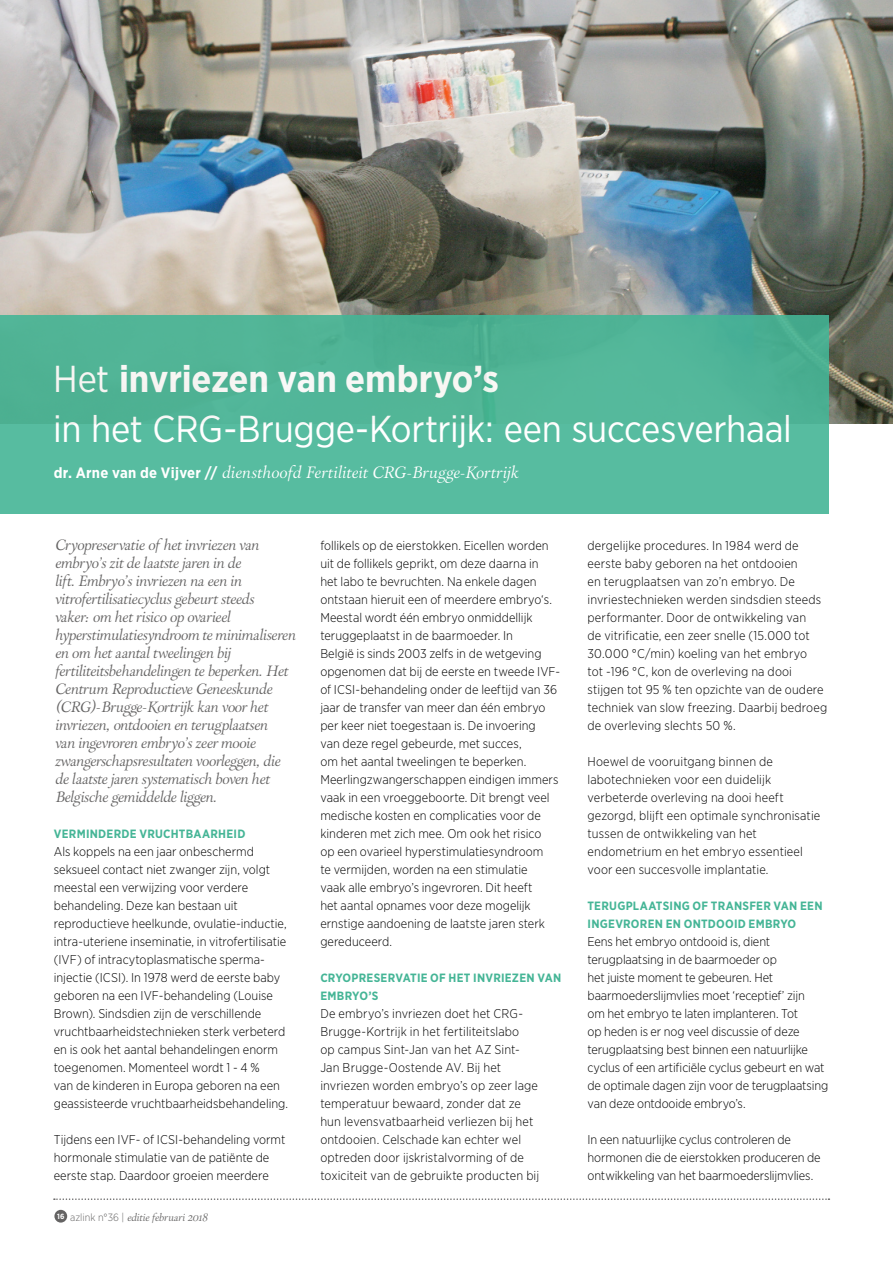
<style>
.page{position:relative;width:893px;height:1263px;background:#fff}
.page>*{position:absolute;margin:0;border:0;box-sizing:border-box;transform-origin:0 0}
.t1{font:37.5px/49.5px "Gotham Narrow";letter-spacing:-.01em;color:#fff}
.t2{font:300 16.5px "Park Lane";letter-spacing:.02em;color:#fff}
.t3{font:300 15px/18px "Park Lane";letter-spacing:-.01em;color:#646363}
.t4{font:300 12.75px/18px "Gotham Narrow";color:#000}
.t5{font:700 12px/18px "Gotham Narrow";letter-spacing:.02em;color:#45b596}
.t6{font:300 10.5px "Park Lane";color:#646363}
.s1{font-weight:700}
.s2{font-family:"Gotham Narrow";font-weight:700;font-size:15px}
.s3{font-family:"Gotham Narrow";font-weight:700;font-size:7.5px;color:#fff}
.s4{font-family:"Gotham Narrow"}
</style>
<div class="page">
<svg style="left:54px;top:1198px;width:775px;height:2px"></svg>
<div style="left:54px;top:1210px;width:13px;height:12px;background:#646363;border-radius:50%"></div>
<img style="left:0;top:0;width:893px;height:424px">
<div style="left:0;top:316px;width:829px;height:198px;background:#54b89b"></div>
<h1 class="t1" style="left:53px;top:354px;width:740px">Het <span class="s1">invriezen van embryo’s<br></span>in het CRG-Brugge-Kortrijk: een succesverhaal</h1>
<p class="t2" style="left:54px;top:464px;width:465px"><span class="s2">dr. Arne van de Vijver //</span> diensthoofd Fertiliteit CRG-Brugge-Kortrijk</p>
<p class="t3" style="left:54px;top:537px;width:242px">Cryopreservatie of het invriezen van embryo’s zit de laatste jaren in de<br>lift. Embryo’s invriezen na een in vitrofertilisatiecyclus gebeurt steeds<br>vaker: om het risico op ovarieel hyperstimulatiesyndroom te minimaliseren en om het aantal tweelingen bij fertiliteitsbehandelingen te beperken. Het Centrum Reproductieve Geneeskunde (CRG)-Brugge-Kortrijk kan voor het invriezen, ontdooien en terugplaatsen<br>van ingevroren embryo’s zeer mooie zwangerschapsresultaten voorleggen, die de laatste jaren systematisch boven het Belgische gemiddelde liggen.</p>
<p class="t5" style="left:54px;top:824px;width:193px">VERMINDERDE VRUCHTBAARHEID</p>
<p class="t4" style="left:54px;top:842px;width:236px">Als koppels na een jaar onbeschermd seksueel contact niet zwanger zijn, volgt meestal een verwijzing voor verdere behandeling. Deze kan bestaan uit reproductieve heelkunde, ovulatie-inductie, intra-uteriene inseminatie, in vitrofertilisatie (IVF) of intracytoplasmatische sperma&shy;injectie (ICSI). In 1978 werd de eerste baby geboren na een IVF-behandeling (Louise Brown). Sindsdien zijn de verschillende vruchtbaarheidstechnieken sterk verbeterd en is ook het aantal behandelingen enorm toegenomen. Momenteel wordt 1 - 4 %<br>van de kinderen in Europa geboren na een geassisteerde vruchtbaarheidsbehandeling.</p>
<p class="t4" style="left:54px;top:1130px;width:233px">Tijdens een IVF- of ICSI-behandeling vormt hormonale stimulatie van de patiënte de eerste stap. Daardoor groeien meerdere</p>
<p class="t6" style="left:57px;top:1212px;width:151px"><span class="s3">16</span> <span class="s4">azlink n°36 |</span> editie februari 2018</p>
<p class="t4" style="left:320px;top:536px;width:241px">follikels op de eierstokken. Eicellen worden uit de follikels geprikt, om deze daarna in<br>het labo te bevruchten. Na enkele dagen ontstaan hieruit een of meerdere embryo‘s.<br>Meestal wordt één embryo onmiddellijk teruggeplaatst in de baarmoeder. In<br>België is sinds 2003 zelfs in de wetgeving opgenomen dat bij de eerste en tweede IVF&shy;of ICSI-behandeling onder de leeftijd van 36 jaar de transfer van meer dan één embryo per keer niet toegestaan is. De invoering<br>van deze regel gebeurde, met succes,<br>om het aantal tweelingen te beperken.<br>Meerlingzwangerschappen eindigen immers vaak in een vroeggeboorte. Dit brengt veel medische kosten en complicaties voor de kinderen met zich mee. Om ook het risico<br>op een ovarieel hyperstimulatiesyndroom<br>te vermijden, worden na een stimulatie<br>vaak alle embryo’s ingevroren. Dit heeft<br>het aantal opnames voor deze mogelijk ernstige aandoening de laatste jaren sterk gereduceerd.</p>
<p class="t5" style="left:320px;top:968px;width:242px">CRYOPRESERVATIE OF HET INVRIEZEN VAN<br>EMBRYO’S</p>
<p class="t4" style="left:320px;top:1004px;width:220px">De embryo’s invriezen doet het CRG-Brugge-Kortrijk in het fertiliteitslabo<br>op campus Sint-Jan van het AZ Sint-Jan Brugge-Oostende AV. Bij het invriezen worden embryo’s op zeer lage temperatuur bewaard, zonder dat ze hun levensvatbaarheid verliezen bij het ontdooien. Celschade kan echter wel optreden door ijskristalvorming of de toxiciteit van de gebruikte producten bij</p>
<p class="t4" style="left:587px;top:536px;width:241px">dergelijke procedures. In 1984 werd de eerste baby geboren na het ontdooien<br>en terugplaatsen van zo’n embryo. De invriestechnieken werden sindsdien steeds performanter. Door de ontwikkeling van<br>de vitrificatie, een zeer snelle (15.000 tot 30.000 °C/min) koeling van het embryo<br>tot -196 °C, kon de overleving na dooi stijgen tot 95 % ten opzichte van de oudere techniek van slow freezing. Daarbij bedroeg de overleving slechts 50 %.</p>
<p class="t4" style="left:587px;top:752px;width:234px">Hoewel de vooruitgang binnen de labotechnieken voor een duidelijk verbeterde overleving na dooi heeft gezorgd, blijft een optimale synchronisatie tussen de ontwikkeling van het endometrium en het embryo essentieel voor een succesvolle implantatie.</p>
<p class="t5" style="left:587px;top:896px;width:237px">TERUGPLAATSING OF TRANSFER VAN EEN<br>INGEVROREN EN ONTDOOID EMBRYO</p>
<p class="t4" style="left:587px;top:932px;width:242px">Eens het embryo ontdooid is, dient terugplaatsing in de baarmoeder op<br>het juiste moment te gebeuren. Het baarmoederslijmvlies moet ‘receptief’ zijn<br>om het embryo te laten implanteren. Tot<br>op heden is er nog veel discussie of deze terugplaatsing best binnen een natuurlijke cyclus of een artificiële cyclus gebeurt en wat de optimale dagen zijn voor de terugplaatsing van deze ontdooide embryo’s.</p>
<p class="t4" style="left:587px;top:1130px;width:235px">In een natuurlijke cyclus controleren de hormonen die de eierstokken produceren de ontwikkeling van het baarmoederslijmvlies.</p>
</div>
